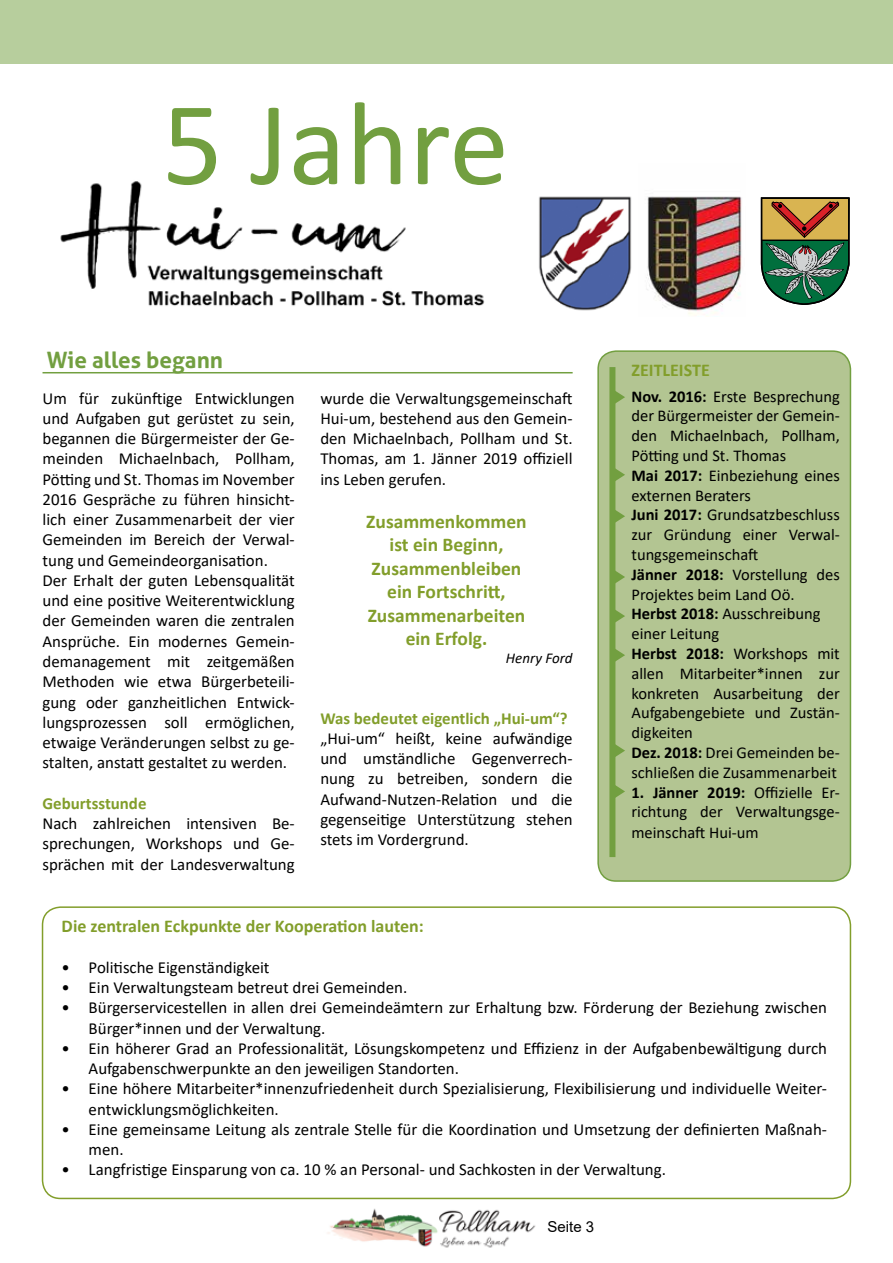
<style>
.page{position:relative;width:893px;height:1263px;background:#fff}
.page>*{position:absolute;margin:0;border:0;box-sizing:border-box;transform-origin:0 0}
.t1{font:120px "Calibri";color:#729f40}
.t2{font:700 22.5px "Aller";color:#729f40}
.t3{font:700 19.5px/23.4px "Calibri";color:#829e2b;text-align:center}
.t4{font:700 18px "Calibri";color:#829e2b}
.t5{font:16.8px/20.2px "Calibri";color:#000}
.t6{font:700 16.8px "Calibri";color:#829e2b}
.t7{font:16.5px/19.8px "Calibri";color:#000}
.t8{font:italic 15px "Calibri";color:#000}
.t9{font:15px "Arial";color:#000}
.s1{font-weight:700}
</style>
<div class="page">
<img style="left:320px;top:1199px;width:221px;height:49px">
<div style="left:0;top:0;width:893px;height:64px;background:#b7ce9d"></div>
<div style="left:42px;top:906px;width:809px;height:293px;border:2px solid #829e2b;border-radius:18px"></div>
<img style="left:60px;top:181px;width:682px;height:135px">
<svg style="left:760px;top:197px;width:90px;height:108px;background:#7a865d"></svg>
<hr style="left:762px;top:240px;width:86px;height:1px;background:#000">
<hr style="left:43px;top:372px;width:530px;height:1px;background:#729f40">
<div style="left:598px;top:351px;width:252px;height:530px;background:#b3c592;border-radius:18px"></div>
<div style="left:597px;top:350px;width:254px;height:532px;border:2px solid #729f40;border-radius:18px"></div>
<div style="left:609px;top:367px;width:6px;height:490px;background:#729f40"></div>
<svg style="left:615px;top:388px;width:10px;height:18px"></svg>
<svg style="left:615px;top:646px;width:10px;height:18px"></svg>
<svg style="left:615px;top:607px;width:10px;height:18px"></svg>
<svg style="left:615px;top:568px;width:10px;height:18px"></svg>
<svg style="left:615px;top:507px;width:10px;height:18px"></svg>
<svg style="left:615px;top:466px;width:10px;height:18px"></svg>
<svg style="left:615px;top:783px;width:10px;height:17px"></svg>
<svg style="left:615px;top:742px;width:10px;height:17px"></svg>
<h1 class="t1" style="left:162px;top:61px;width:348px">5 Jahre</h1>
<h2 class="t2" style="left:47px;top:346px;width:178px">Wie alles begann</h2>
<p class="t5" style="left:43px;top:388px;width:254px">Um für zukünftige Entwicklungen und Aufgaben gut gerüstet zu sein, begannen die Bürgermeister der Ge&shy;meinden Michaelnbach, Pollham, Pötting und St. Thomas im November 2016 Gespräche zu führen hinsicht&shy;lich einer Zusammenarbeit der vier Gemeinden im Bereich der Verwal&shy;tung und Gemeindeorganisation.<br>Der Erhalt der guten Lebensqualität und eine positive Weiterentwicklung der Gemeinden waren die zentralen Ansprüche. Ein modernes Gemein&shy;demanagement mit zeitgemäßen Methoden wie etwa Bürgerbeteili&shy;gung oder ganzheitlichen Entwick&shy;lungsprozessen soll ermöglichen, etwaige Veränderungen selbst zu ge&shy;stalten, anstatt gestaltet zu werden.</p>
<p class="t6" style="left:43px;top:791px;width:106px">Geburtsstunde</p>
<p class="t5" style="left:43px;top:813px;width:254px;text-align:justify">Nach zahlreichen intensiven Be&shy;sprechungen, Workshops und Ge&shy;sprächen mit der Landesverwaltung</p>
<p class="t5" style="left:320px;top:388px;width:254px;text-align:justify">wurde die Verwaltungsgemeinschaft Hui-um, bestehend aus den Gemein&shy;den Michaelnbach, Pollham und St.<br>Thomas, am 1. Jänner 2019 offiziell ins Leben gerufen.</p>
<p class="t3" style="left:366px;top:509px;width:162px">Zusammenkommen ist ein Beginn,<br>Zusammenbleiben ein Fortschritt,<br>Zusammenarbeiten ein Erfolg.</p>
<p class="t8" style="left:506px;top:647px;width:68px">Henry Ford</p>
<p class="t6" style="left:320px;top:706px;width:249px">Was bedeutet eigentlich „Hui-um“?</p>
<p class="t5" style="left:320px;top:728px;width:254px;text-align:justify">„Hui-um“ heißt, keine aufwändige und umständliche Gegenverrech&shy;nung zu betreiben, sondern die Aufwand-Nutzen-Relation und die gegenseitige Unterstützung stehen stets im Vordergrund.</p>
<p class="t4" style="left:631px;top:358px;width:80px">ZEITLEISTE</p>
<p class="t7" style="left:631px;top:386px;width:210px"><span class="s1">Nov. 2016:</span> Erste Besprechung der Bürgermeister der Gemein&shy;den Michaelnbach, Pollham,<br>Pötting und St. Thomas<br><span class="s1">Mai 2017:</span> Einbeziehung eines externen Beraters<br><span class="s1">Juni 2017:</span> Grundsatzbeschluss zur Gründung einer Verwal&shy;tungsgemeinschaft<br><span class="s1">Jänner 2018:</span> Vorstellung des<br>Projektes beim Land Oö.<br><span class="s1">Herbst 2018:</span> Ausschreibung einer Leitung<br><span class="s1">Herbst 2018:</span> Workshops mit allen Mitarbeiter*innen zur konkreten Ausarbeitung der<br>Aufgabengebiete und Zustän&shy;digkeiten<br><span class="s1">Dez. 2018:</span> Drei Gemeinden be&shy;schließen die Zusammenarbeit</p>
<p class="t7" style="left:631px;top:782px;width:210px;text-align:justify"><span class="s1">1. Jänner 2019:</span> Offizielle Er&shy;richtung der Verwaltungsge&shy;meinschaft Hui-um</p>
<p class="t4" style="left:62px;top:914px;width:364px">Die zentralen Eckpunkte der Kooperation lauten:</p>
<p class="t5" style="left:62px;top:957px;width:209px">• Politische Eigenständigkeit</p>
<p class="t5" style="left:62px;top:977px;width:347px">• Ein Verwaltungsteam betreut drei Gemeinden.</p>
<p class="t5" style="left:89px;top:997px;width:740px;text-indent:-27px">• Bürgerservicestellen in allen drei Gemeindeämtern zur Erhaltung bzw. Förderung der Beziehung zwischen<br>Bürger*innen und der Verwaltung.</p>
<p class="t5" style="left:89px;top:1038px;width:740px;text-indent:-27px">• Ein höherer Grad an Professionalität, Lösungskompetenz und Effizienz in der Aufgabenbewältigung durch<br>Aufgabenschwerpunkte an den jeweiligen Standorten.</p>
<p class="t5" style="left:89px;top:1078px;width:740px;text-indent:-27px">• Eine höhere Mitarbeiter*innenzufriedenheit durch Spezialisierung, Flexibilisierung und individuelle Weiter&shy;entwicklungsmöglichkeiten.</p>
<p class="t5" style="left:89px;top:1119px;width:740px;text-indent:-27px">• Eine gemeinsame Leitung als zentrale Stelle für die Koordination und Umsetzung der definierten Maßnah&shy;men.</p>
<p class="t5" style="left:62px;top:1159px;width:606px">• Langfristige Einsparung von ca. 10 % an Personal- und Sachkosten in der Verwaltung.</p>
<p class="t9" style="left:547px;top:1217px;width:48px">Seite 3</p>
</div>
